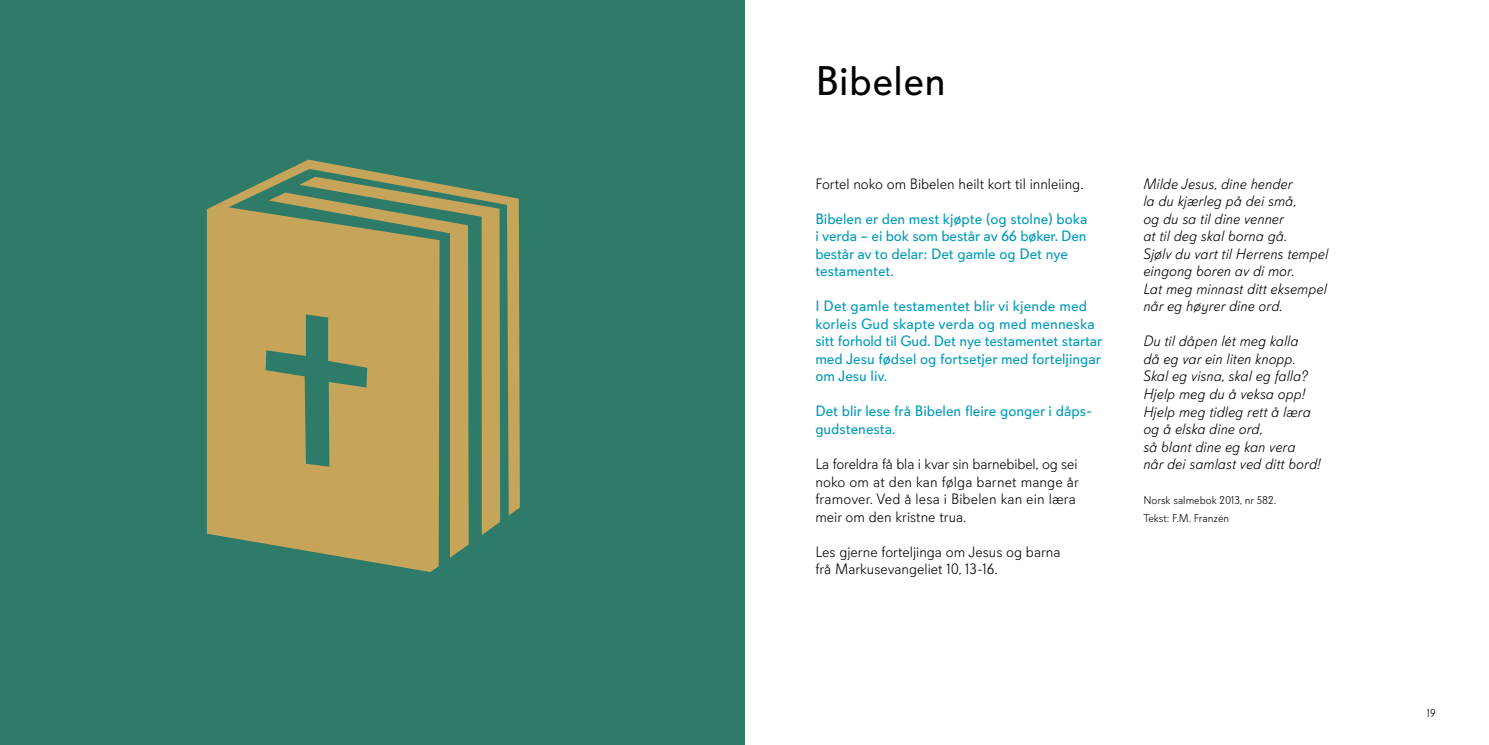
<style>
.page{position:relative;width:1489px;height:745px;background:#fff}
.page>*{position:absolute;margin:0;border:0;box-sizing:border-box;transform-origin:0 0}
.t1{font:41.25px "Davis Sans";letter-spacing:.01em;color:#000}
.t2{font:italic 300 15px/17.5px "Davis Sans";color:#000}
.t3{font:15px/17.5px "Davis Sans";color:#009bb8}
.t4{font:300 15px/17.5px "Davis Sans";color:#000}
.t5{font:300 11.25px/17.5px "Davis Sans";color:#000}
.s1{font-family:"Museo Sans 500"}
</style>
<div class="page">
<div style="left:0;top:0;width:744px;height:744px;background:#2e7b6a"></div>
<svg style="left:207px;top:159px;width:313px;height:412px;fill:#c6a55a"></svg>
<svg style="left:269px;top:192px;width:199px;height:365px;background:#b29f5c"></svg>
<svg style="left:299px;top:177px;width:201px;height:358px;fill:#c6a55a"></svg>
<h1 class="t1" style="left:815px;top:57px;width:132px">Bibelen</h1>
<p class="t4" style="left:815px;top:175px;width:270px">Fortel noko om Bibelen heilt kort til innleiing.</p>
<p class="t3" style="left:815px;top:210px;width:273px">Bibelen er den mest kjøpte <span class="s1">(</span>og stolne<span class="s1">)</span> boka i verda – ei bok som består av 66 bøker. Den består av to delar: Det gamle og Det nye testamentet.</p>
<p class="t3" style="left:815px;top:297px;width:288px">I Det gamle testamentet blir vi kjende med korleis Gud skapte verda og med menneska sitt forhold til Gud. Det nye testamentet startar med Jesu fødsel og fortsetjer med forteljingar om Jesu liv.</p>
<p class="t3" style="left:815px;top:402px;width:278px">Det blir lese frå Bibelen fleire gonger i dåps&shy;gudstenesta.</p>
<p class="t4" style="left:815px;top:455px;width:265px">La foreldra få bla i kvar sin barnebibel, og sei noko om at den kan følga barnet mange år framover. Ved å lesa i Bibelen kan ein læra meir om den kristne trua.</p>
<p class="t4" style="left:815px;top:542px;width:247px">Les gjerne forteljinga om Jesus og barna frå Markusevangeliet 10, 13-16.</p>
<p class="t2" style="left:1143px;top:175px;width:186px">Milde Jesus, dine hender<br>la du kjærleg på dei små,<br>og du sa til dine venner<br>at til deg skal borna gå.<br>Sjølv du vart til Herrens tempel eingong boren av di mor.<br>Lat meg minnast ditt eksempel når eg høyrer dine ord.</p>
<p class="t2" style="left:1143px;top:332px;width:179px">Du til dåpen lét meg kalla<br>då eg var ein liten knopp.<br>Skal eg visna, skal eg falla?<br>Hjelp meg du å veksa opp!<br>Hjelp meg tidleg rett å læra og å elska dine ord,<br>så blant dine eg kan vera<br>når dei samlast ved ditt bord!</p>
<p class="t5" style="left:1143px;top:491px;width:134px">Norsk salmebok 2013, nr 582.<br>Tekst: F.M. Franzén</p>
<p class="t5" style="left:1426px;top:704px;width:10px">19</p>
</div>
